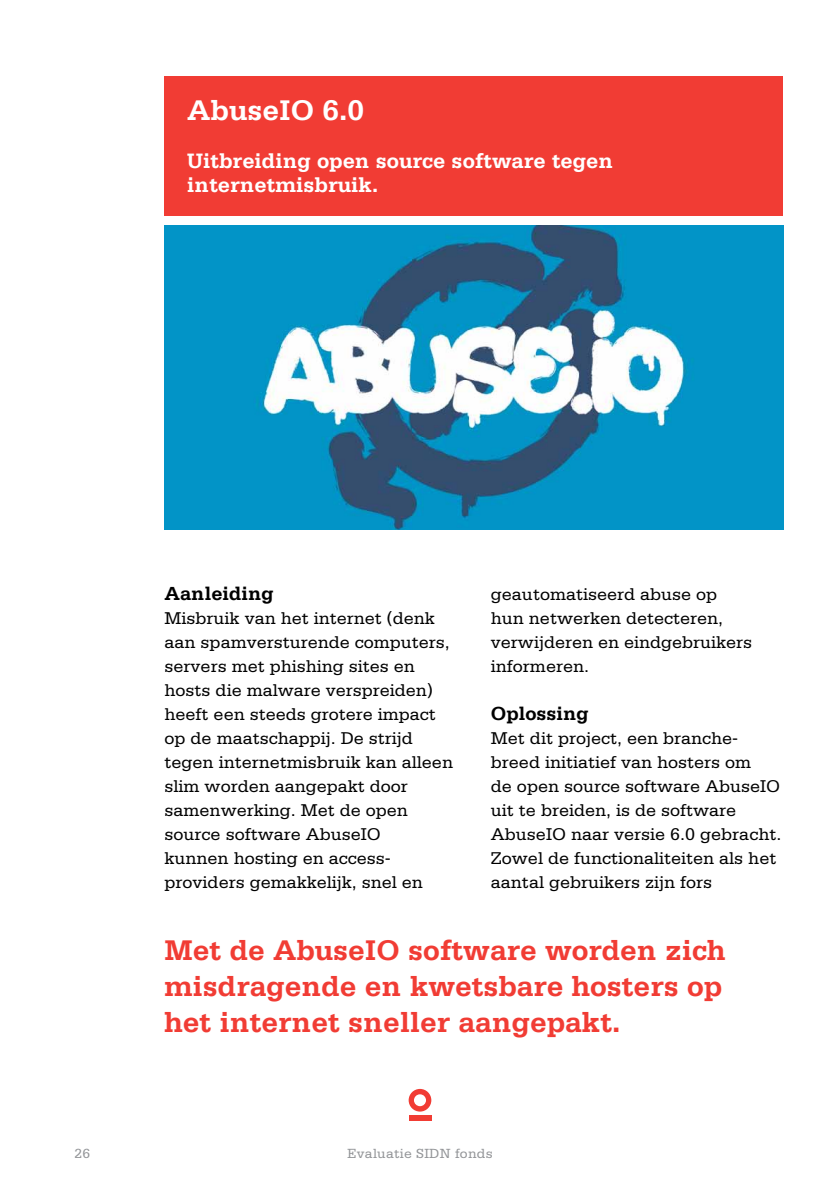
<style>
.page{position:relative;width:840px;height:1191px;background:#fff}
.page>*{position:absolute;margin:0;border:0;box-sizing:border-box;transform-origin:0 0}
.t1{font:700 30px/36px "Serifa";color:#f13c34;text-align:justify}
.t2{font:700 30px "Serifa";color:#fff}
.t3{font:700 22px/24px "Serifa";color:#fff}
.t4{font:700 20px "Serifa";color:#000}
.t5{font:18px/24px "Serifa";color:#000}
.t6{font:14px "Serifa";letter-spacing:.02em;color:#939598}
</style>
<div class="page">
<svg style="left:408px;top:1089px;width:23px;height:22px"></svg>
<div style="left:408px;top:1115px;width:23px;height:5px;background:#f13c34"></div>
<img style="left:164px;top:226px;width:618px;height:303px">
<div style="left:164px;top:76px;width:618px;height:140px;background:#f13c34"></div>
<h1 class="t2" style="left:187px;top:93px;width:178px">AbuseIO 6.0</h1>
<p class="t3" style="left:187px;top:148px;width:427px">Uitbreiding open source software tegen internetmisbruik.</p>
<p class="t4" style="left:164px;top:582px;width:110px">Aanleiding</p>
<p class="t5" style="left:164px;top:606px;width:290px">Misbruik van het internet (denk aan spamversturende computers, servers met phishing sites en hosts die malware verspreiden) heeft een steeds grotere impact op de maatschappij. De strijd tegen internetmisbruik kan alleen slim worden aangepakt door samenwerking. Met de open source software AbuseIO<br>kunnen hosting en access&shy;providers gemakkelijk, snel en</p>
<p class="t5" style="left:490px;top:582px;width:263px">geautomatiseerd abuse op hun netwerken detecteren, verwijderen en eindgebruikers informeren.</p>
<p class="t4" style="left:490px;top:702px;width:99px">Oplossing</p>
<p class="t5" style="left:490px;top:726px;width:292px">Met dit project, een branche&shy;breed initiatief van hosters om<br>de open source software AbuseIO uit te breiden, is de software<br>AbuseIO naar versie 6.0 gebracht.<br>Zowel de functionaliteiten als het aantal gebruikers zijn fors</p>
<h1 class="t1" style="left:164px;top:931px;width:562px">Met de AbuseIO software worden zich misdragende en kwetsbare hosters op het internet sneller aangepakt.</h1>
<p class="t6" style="left:74px;top:1145px;width:17px">26</p>
<p class="t6" style="left:347px;top:1145px;width:147px">Evaluatie SIDN fonds</p>
</div>
